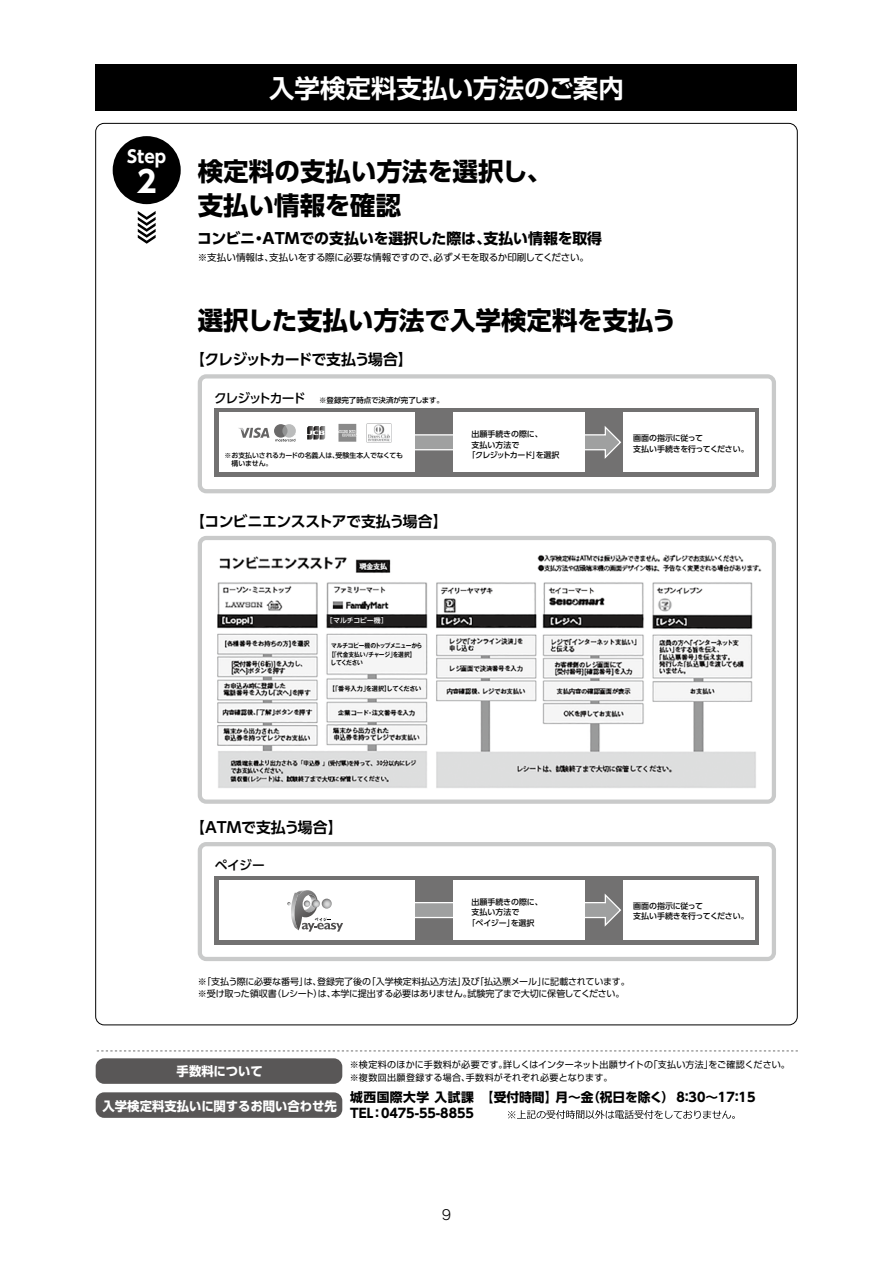
<style>
.page{position:relative;width:893px;height:1263px;background:#fff}
.page>*{position:absolute;margin:0;border:0;box-sizing:border-box;transform-origin:0 0}
.t1{font:700 29.7px "UD Shin Go Pro";color:#fff}
.t2{font:700 25.5px/34px "UD Shin Go Pro";color:#000}
.t3{font:700 25.5px "Shin Go Pro De";color:#fff}
.t4{font:700 16.95px "UD Shin Go Pro";color:#fff}
.t5{font:700 14.85px "UD Shin Go Pro";color:#000}
.t6{font:700 14.85px "UD Shin Go Pro De";letter-spacing:-.035em;color:#000}
.t7{font:700 14.85px "UD Shin Go Pro De";letter-spacing:-.08em;color:#000}
.t8{font:700 14.85px "UD Shin Go Pro De";letter-spacing:-.005em;color:#000}
.t9{font:13.8px "Rodin Pro M";color:#000}
.t10{font:700 12.75px "UD Shin Go Pro";color:#000}
.t11{font:700 12.75px "UD Shin Go Pro";color:#fff}
.t12{font:700 12.75px "UD Shin Go Pro";letter-spacing:.04em;color:#000}
.t13{font:500 12.75px "UD Shin Go Pro";letter-spacing:-.085em;color:#000}
.t14{font:9.6px "UD Shin Go Pro";letter-spacing:-.025em;color:#000}
.t15{font:9px "UD Shin Go Pro";letter-spacing:-.015em;color:#000}
.t16{font:9px/12.8px "Shin Go Pro";letter-spacing:.02em;color:#000}
.t17{font:9px "Shin Go Pro";letter-spacing:-.02em;color:#000}
.t18{font:500 7.95px/10.6px "UD Shin Go Pro";letter-spacing:-.02em;color:#000}
.t19{font:500 7.95px "UD Shin Go Pro";color:#000}
.t20{font:500 7.95px "UD Shin Go Pro";letter-spacing:-.085em;color:#000}
.t21{font:500 7.5px "UD Shin Go Pro";color:#000}
.t22{font:500 6.9px "UD Shin Go Pro";letter-spacing:-.01em;color:#000}
.t23{font:500 6.9px "UD Shin Go Pro";letter-spacing:-.015em;color:#fff}
.t24{font:700 6.45px/8.6px "Gothic MB101 Pro De";letter-spacing:-.045em;color:#000;scale:.9 1}
.t25{font:700 6.45px "Gothic MB101 Pro De";letter-spacing:-.02em;color:#000}
.t26{font:700 6.45px "Gothic MB101 Pro De";letter-spacing:-.045em;color:#000}
</style>
<div class="page">
<div style="left:96px;top:64px;width:701px;height:47px;background:#000"></div>
<svg style="left:97px;top:1051px;width:701px;height:1px"></svg>
<svg style="left:508px;top:1110px;width:227px;height:9px"></svg>
<div style="left:96px;top:1092px;width:246px;height:26px;background:#595757;border-radius:9px"></div>
<div style="left:96px;top:1058px;width:246px;height:26px;background:#595757;border-radius:9px"></div>
<div style="left:113px;top:136px;width:68px;height:68px;background:#000;border-radius:50%"></div>
<svg style="left:138px;top:211px;width:18px;height:33px"></svg>
<svg style="left:198px;top:374px;width:578px;height:119px"></svg>
<div style="left:215px;top:408px;width:544px;height:68px;background:#727171"></div>
<svg style="left:415px;top:426px;width:207px;height:33px"></svg>
<div style="left:219px;top:412px;width:196px;height:60px;background:#fff"></div>
<div style="left:623px;top:412px;width:132px;height:60px;background:#fff"></div>
<div style="left:453px;top:412px;width:132px;height:60px;background:#fff"></div>
<svg style="left:198px;top:536px;width:578px;height:268px"></svg>
<svg style="left:307px;top:426px;width:19px;height:14px"></svg>
<svg style="left:338px;top:424px;width:18px;height:18px"></svg>
<svg style="left:238px;top:424px;width:58px;height:17px"></svg>
<img style="left:366px;top:423px;width:25px;height:19px">
<svg style="left:198px;top:842px;width:578px;height:119px"></svg>
<div style="left:215px;top:876px;width:544px;height:68px;background:#727171"></div>
<svg style="left:415px;top:893px;width:206px;height:34px"></svg>
<div style="left:219px;top:880px;width:196px;height:60px;background:#fff"></div>
<div style="left:623px;top:880px;width:132px;height:60px;background:#fff"></div>
<div style="left:453px;top:880px;width:132px;height:60px;background:#fff"></div>
<img style="left:210px;top:549px;width:555px;height:243px">
<svg style="left:287px;top:890px;width:56px;height:42px"></svg>
<h3 class="t4" style="left:127px;top:143px;width:41px">Step</h3>
<h1 class="t1" style="left:137px;top:158px;width:21px">2</h1>
<h2 class="t3" style="left:269px;top:67px;width:356px">入学検定料支払い方法のご案内</h2>
<h2 class="t2" style="left:198px;top:153px;width:356px">検定料の支払い方法を選択し、支払い情報を確認</h2>
<h3 class="t5" style="left:483px;top:226px;width:120px">支払い情報を取得</h3>
<h3 class="t5" style="left:197px;top:226px;width:59px">コンビニ</h3>
<h3 class="t5" style="left:263px;top:226px;width:230px">ATMでの支払いを選択した際は、</h3>
<h3 class="t5" style="left:251px;top:226px;width:16px">・</h3>
<p class="t14" style="left:434px;top:249px;width:157px">必ずメモを取るか印刷してください。</p>
<p class="t14" style="left:269px;top:249px;width:171px">支払いをする際に必要な情報ですので、</p>
<p class="t14" style="left:198px;top:249px;width:78px">※支払い情報は、</p>
<h2 class="t2" style="left:198px;top:303px;width:480px">選択した支払い方法で入学検定料を支払う</h2>
<h3 class="t7" style="left:190px;top:348px;width:224px">【クレジットカードで支払う場合【</h3>
<h3 class="t13" style="left:214px;top:387px;width:93px">クレジットカード</h3>
<p class="t21" style="left:319px;top:394px;width:126px">※登録完了時点で決済が完了します。</p>
<p class="t22" style="left:225px;top:449px;width:116px">※お支払いされるカードの名義人は、</p>
<p class="t22" style="left:336px;top:449px;width:69px">受験生本人でなくても</p>
<p class="t22" style="left:225px;top:458px;width:49px">　構いません。</p>
<h3 class="t6" style="left:190px;top:509px;width:259px">【コンビニエンスストアで支払う場合【</h3>
<p class="t19" style="left:472px;top:427px;width:73px">出願手続きの際に、</p>
<p class="t18" style="left:472px;top:439px;width:49px">支払い方法で</p>
<p class="t20" style="left:468px;top:449px;width:93px">「クレジットカードを選択</p>
<p class="t18" style="left:532px;top:450px;width:9px">」</p>
<p class="t18" style="left:633px;top:432px;width:71px">画面の指示に従って</p>
<p class="t18" style="left:633px;top:443px;width:117px">支払い手続きを行ってください。</p>
<p class="t23" style="left:329px;top:615px;width:57px">[マルチコピー機[</p>
<p class="t24" style="left:328px;top:641px;width:106px;text-indent:3px">マルチコピー機のトップメニューから【「代金支払い/チャージを選択【</p>
<p class="t24" style="left:390px;top:649px;width:8px">」</p>
<p class="t24" style="left:331px;top:658px;width:37px">してください</p>
<p class="t25" style="left:329px;top:683px;width:94px">【「番号入力を選択してください</p>
<p class="t26" style="left:384px;top:683px;width:8px">】</p>
<p class="t26" style="left:363px;top:683px;width:8px">」</p>
<h3 class="t8" style="left:190px;top:815px;width:154px">【ATMで支払う場合【</h3>
<h3 class="t13" style="left:215px;top:855px;width:51px">ペイジー</h3>
<p class="t19" style="left:472px;top:895px;width:73px">出願手続きの際に、</p>
<p class="t18" style="left:472px;top:907px;width:49px">支払い方法で</p>
<p class="t18" style="left:511px;top:917px;width:25px">を選択</p>
<p class="t18" style="left:468px;top:917px;width:49px">「ペイジー」</p>
<p class="t18" style="left:633px;top:900px;width:117px">画面の指示に従って<br>支払い手続きを行ってください。</p>
<p class="t15" style="left:462px;top:974px;width:19px">及び</p>
<p class="t15" style="left:367px;top:974px;width:101px">「入学検定料払込方法」</p>
<p class="t15" style="left:198px;top:974px;width:125px">※「支払う際に必要な番号は」、</p>
<p class="t15" style="left:475px;top:974px;width:73px">「払込票メール」</p>
<p class="t15" style="left:317px;top:974px;width:56px">登録完了後の</p>
<p class="t15" style="left:542px;top:974px;width:90px">に記載されています。</p>
<p class="t15" style="left:467px;top:986px;width:159px">試験完了まで大切に保管してください。</p>
<p class="t15" style="left:331px;top:986px;width:142px">本学に提出する必要はありません。</p>
<p class="t15" style="left:272px;top:986px;width:65px">（レシートは）、</p>
<p class="t15" style="left:198px;top:986px;width:81px">※受け取った領収書</p>
<h3 class="t11" style="left:177px;top:1061px;width:88px">手数料について</h3>
<p class="t16" style="left:649px;top:1057px;width:66px">「支払い方法」</p>
<p class="t16" style="left:466px;top:1057px;width:148px;text-indent:-116px">※検定料のほかに手数料が必要です。<br>手数料がそれぞれ必要となります。</p>
<p class="t16" style="left:708px;top:1057px;width:83px">をご確認ください。</p>
<p class="t17" style="left:503px;top:1057px;width:152px">詳しくはインターネット出願サイトの</p>
<p class="t16" style="left:350px;top:1070px;width:122px">※複数回出願登録する場合、</p>
<h3 class="t11" style="left:103px;top:1095px;width:236px">入学検定料支払いに関するお問い合わせ先</h3>
<h3 class="t12" style="left:350px;top:1087px;width:209px">城西国際大学入試課　【受付時間】</h3>
<h3 class="t10" style="left:555px;top:1087px;width:201px">月～（金祝日を除く( 8：30~ 1 7：1 5</h3>
<h3 class="t10" style="left:371px;top:1103px;width:105px">：0475-55-8855</h3>
<h3 class="t10" style="left:350px;top:1103px;width:25px">TEL</h3>
<h3 class="t9" style="left:442px;top:1206px;width:11px">9</h3>
</div>
